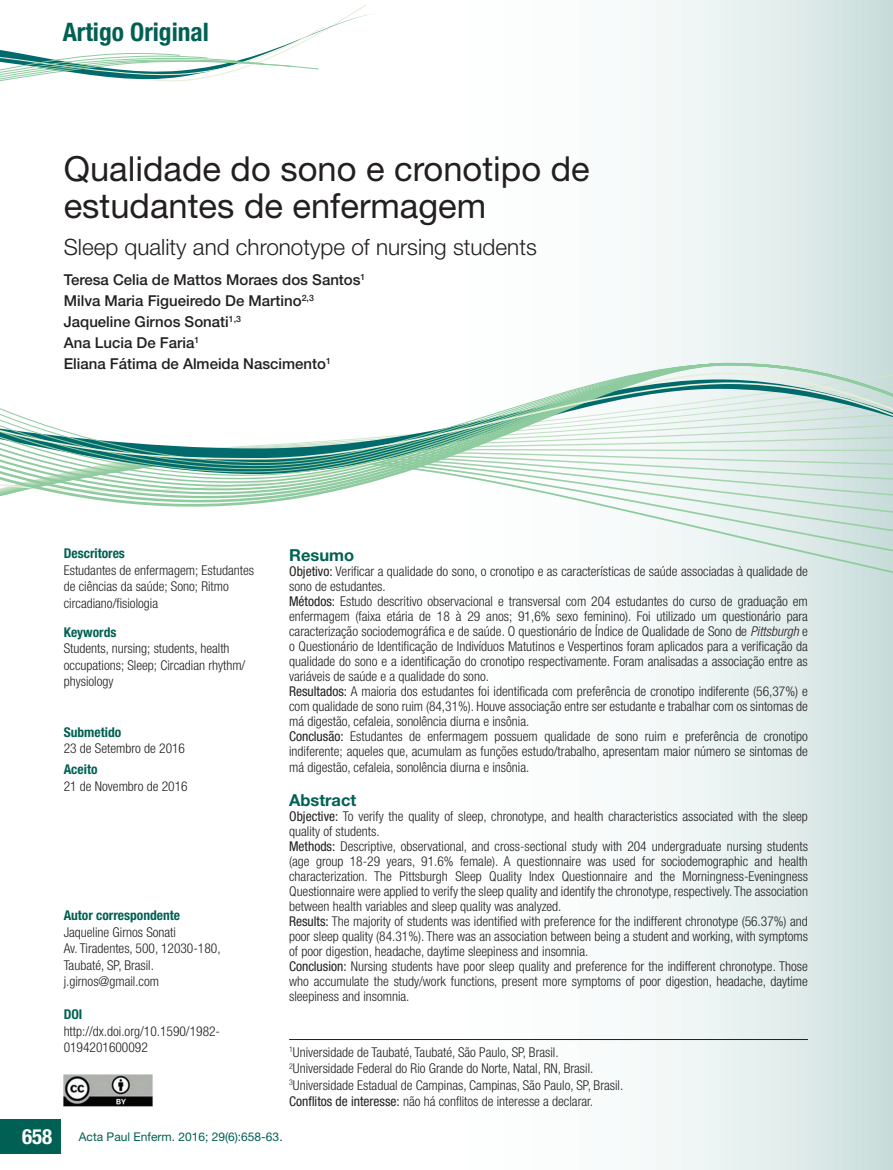
<style>
.page{position:relative;width:893px;height:1170px;background:#fff}
.page>*{position:absolute;margin:0;border:0;box-sizing:border-box;transform-origin:0 0}
.t1{font:34.5px/37.5px "Helvetica Neue LT Std";color:#231f20}
.t2{font:700 condensed 25.5px "Helvetica Neue LT Std";color:#006053}
.t3{font:300 22.5px "Helvetica Neue LT Std";color:#231f20}
.t4{font:700 condensed 21px "Helvetica Neue LT Std";color:#fff}
.t5{font:700 16.5px "Helvetica Neue LT Std";color:#006053}
.t6{font:500 15px/21px "Helvetica Neue LT Std";color:#231f20}
.t7{font:300 condensed 13.5px/15px "Helvetica Neue LT Std";color:#231f20}
.t8{font:700 condensed 13.5px "Helvetica Neue LT Std";color:#006053}
.t9{font:12px "Helvetica Neue LT Std";color:#006053}
.s1{font-weight:400}
.s2{font-style:italic}
</style>
<div class="page">
<div style="left:0;top:1118px;width:61px;height:35px;background:#006053"></div>
<svg style="left:571px;top:0;width:322px;height:1169px"></svg>
<svg style="left:571px;top:353px;width:322px;height:8px"></svg>
<svg style="left:571px;top:513px;width:322px;height:80px"></svg>
<svg style="left:0;top:361px;width:893px;height:152px"></svg>
<svg style="left:0;top:381px;width:893px;height:79px"></svg>
<svg style="left:0;top:4px;width:368px;height:78px"></svg>
<hr style="left:289px;top:1039px;width:519px;height:1px;background:#231f20">
<img style="left:64px;top:1074px;width:89px;height:32px">
<h2 class="t2" style="left:63px;top:16px;width:148px">Artigo Original</h2>
<h1 class="t1" style="left:64px;top:149px;width:527px">Qualidade do sono e cronotipo de estudantes de enfermagem</h1>
<h3 class="t3" style="left:64px;top:233px;width:474px">Sleep quality and chronotype of nursing students</h3>
<p class="t6" style="left:64px;top:268px;width:303px">Teresa Celia de Mattos Moraes dos Santos<sup>1<br></sup>Milva Maria Figueiredo De Martino<sup>2,3<br></sup>Jaqueline Girnos Sonati<sup>1,3<br></sup>Ana Lucia De Faria<sup>1<br></sup>Eliana Fátima de Almeida Nascimento<sup>1</sup></p>
<p class="t8" style="left:64px;top:545px;width:63px">Descritores</p>
<p class="t7" style="left:64px;top:561px;width:192px;line-height:16.5px">Estudantes de enfermagem; Estudantes de ciências da saúde; Sono; Ritmo circadiano/fisiologia</p>
<p class="t8" style="left:64px;top:623px;width:54px">Keywords</p>
<p class="t7" style="left:64px;top:640px;width:183px;line-height:16.5px">Students, nursing; students, health occupations; Sleep; Circadian rhythm/ physiology</p>
<p class="t8" style="left:64px;top:723px;width:59px">Submetido</p>
<p class="t7" style="left:64px;top:740px;width:123px">23 de Setembro de 2016</p>
<p class="t8" style="left:64px;top:761px;width:35px">Aceito</p>
<p class="t7" style="left:64px;top:778px;width:125px">21 de Novembro de 2016</p>
<p class="t8" style="left:64px;top:907px;width:118px">Autor correspondente</p>
<p class="t7" style="left:64px;top:923px;width:158px;line-height:16.5px">Jaqueline Girnos Sonati<br>Av. Tiradentes, 500, 12030-180,<br>Taubaté, SP, Brasil. j.girnos@gmail.com</p>
<p class="t8" style="left:64px;top:1006px;width:20px">DOI</p>
<p class="t7" style="left:64px;top:1022px;width:158px;line-height:16.5px">http://dx.doi.org/10.1590/1982-<br>0194201600092</p>
<p class="t5" style="left:289px;top:544px;width:67px">Resumo</p>
<p class="t7" style="left:289px;top:563px;width:520px"><span class="s1">Objetivo:</span> Verificar a qualidade do sono, o cronotipo e as características de saúde associadas à qualidade de sono de estudantes.<br><span class="s1">Métodos:</span> Estudo descritivo observacional e transversal com 204 estudantes do curso de graduação em enfermagem (faixa etária de 18 à 29 anos; 91,6% sexo feminino). Foi utilizado um questionário para caracterização sociodemográfica e de saúde. O questionário de Índice de Qualidade de Sono de <span class="s2">Pittsburgh</span> e o Questionário de Identificação de Indivíduos Matutinos e Vespertinos foram aplicados para a verificação da qualidade do sono e a identificação do cronotipo respectivamente. Foram analisadas a associação entre as variáveis de saúde e a qualidade do sono.<br><span class="s1">Resultados:</span> A maioria dos estudantes foi identificada com preferência de cronotipo indiferente (56,37%) e com qualidade de sono ruim (84,31%). Houve associação entre ser estudante e trabalhar com os sintomas de má digestão, cefaleia, sonolência diurna e insônia.<br><span class="s1">Conclusão:</span> Estudantes de enfermagem possuem qualidade de sono ruim e preferência de cronotipo indiferente; aqueles que, acumulam as funções estudo/trabalho, apresentam maior número se sintomas de</p>
<p class="t7" style="left:289px;top:759px;width:242px">má digestão, cefaleia, sonolência diurna e insônia.</p>
<p class="t5" style="left:289px;top:789px;width:69px">Abstract</p>
<p class="t7" style="left:289px;top:808px;width:520px"><span class="s1">Objective:</span> To verify the quality of sleep, chronotype, and health characteristics associated with the sleep quality of students.<br><span class="s1">Methods:</span> Descriptive, observational, and cross-sectional study with 204 undergraduate nursing students (age group 18-29 years, 91.6% female). A questionnaire was used for sociodemographic and health characterization. The Pittsburgh Sleep Quality Index Questionnaire and the Morningness-Eveningness Questionnaire were applied to verify the sleep quality and identify the chronotype, respectively. The association between health variables and sleep quality was analyzed.<br><span class="s1">Results:</span> The majority of students was identified with preference for the indifferent chronotype (56.37%) and poor sleep quality (84.31%). There was an association between being a student and working, with symptoms of poor digestion, headache, daytime sleepiness and insomnia.<br><span class="s1">Conclusion:</span> Nursing students have poor sleep quality and preference for the indifferent chronotype. Those who accumulate the study/work functions, present more symptoms of poor digestion, headache, daytime sleepiness and insomnia.</p>
<p class="t7" style="left:289px;top:1043px;width:336px;line-height:16.5px"><sup>1</sup>Universidade de Taubaté, Taubaté, São Paulo, SP, Brasil.<br><sup>2</sup>Universidade Federal do Rio Grande do Norte, Natal, RN, Brasil.<br><sup>3</sup>Universidade Estadual de Campinas, Campinas, São Paulo, SP, Brasil.<br><span class="s1">Conflitos de interesse:</span> não há conflitos de interesse a declarar.</p>
<h3 class="t4" style="left:22px;top:1123px;width:32px">658</h3>
<p class="t9" style="left:79px;top:1129px;width:205px">Acta Paul Enferm. 2016; 29(6):658-63.</p>
</div>
